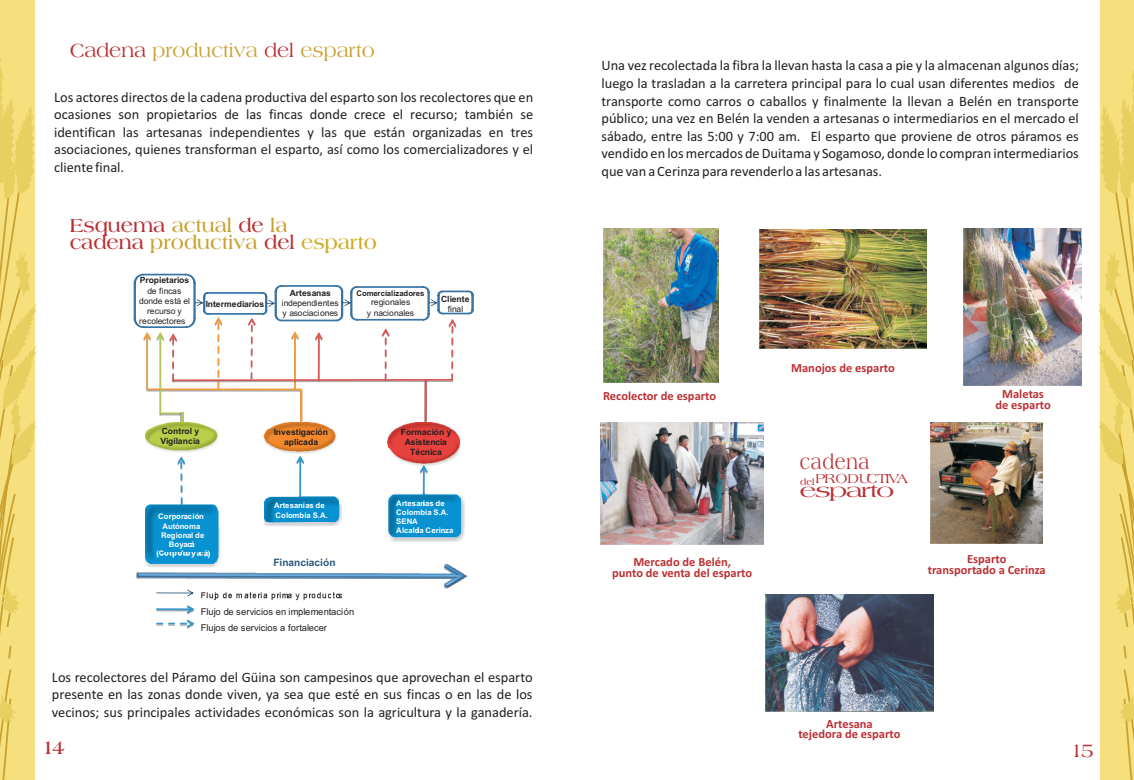
<style>
.page{position:relative;width:1134px;height:780px;background:#fff}
.page>*{position:absolute;margin:0;border:0;box-sizing:border-box;transform-origin:0 0}
.t1{font:21.75px "Americana BT";letter-spacing:.045em;color:#bb2f34;scale:.82 1}
.t2{font:700 20px/17.2px "Americana BT";color:#bb2f34}
.t3{font:20px "Americana BT";color:#c9a130}
.t4{font:700 19.88px "Americana BT";color:#bb2f34}
.t5{font:19.88px "Americana BT";color:#bb2f34}
.t6{font:19.38px "Americana BT";letter-spacing:-.06em;color:#bb2f34;scale:1.45 1}
.t7{font:14.38px/17.5px "Calibri";color:#231f20;text-align:justify}
.t8{font:13.75px "Americana BT";letter-spacing:-.06em;color:#bb2f34;scale:1.08 1}
.t9{font:700 12.5px/10.6px "Calibri";color:#bb2f34;text-align:center}
.t10{font:700 10.25px "Arial";color:#2b577c}
.t11{font:700 9.5px "Americana BT";color:#bb2f34}
.t12{font:9.38px/16.8px "Arial";letter-spacing:.005em;color:#231f20}
.t13{font:700 8.5px/10.2px "Arial";color:#231f20;text-align:center}
.t14{font:8.5px/10.2px "Arial";color:#231f20;text-align:center}
.t15{font:700 7.75px/9.1px "Arial";letter-spacing:-.005em;color:#fff}
.t16{font:700 7.75px "Arial";color:#231f20}
.s1{color:#bb2f34}
.s2{color:#c9a130}
.s3{color:#ceac22}
</style>
<div class="page">
<img style="left:603px;top:228px;width:116px;height:154px">
<img style="left:759px;top:229px;width:167px;height:120px">
<img style="left:601px;top:422px;width:162px;height:122px">
<img style="left:964px;top:228px;width:118px;height:157px">
<img style="left:930px;top:422px;width:112px;height:122px">
<img style="left:765px;top:594px;width:168px;height:117px">
<div style="left:0;top:0;width:34px;height:780px;background:#f6df7d"></div>
<svg style="left:0;top:39px;width:37px;height:741px"></svg>
<div style="left:1100px;top:0;width:34px;height:780px;background:#f6df7d"></div>
<svg style="left:1098px;top:70px;width:36px;height:710px"></svg>
<img style="left:388px;top:424px;width:72px;height:24px">
<img style="left:390px;top:440px;width:69px;height:25px">
<img style="left:267px;top:424px;width:66px;height:6px">
<img style="left:263px;top:430px;width:73px;height:23px">
<img style="left:218px;top:520px;width:2px;height:32px">
<svg style="left:177px;top:456px;width:9px;height:48px"></svg>
<img style="left:145px;top:504px;width:73px;height:48px">
<svg style="left:134px;top:274px;width:340px;height:150px"></svg>
<img style="left:136px;top:552px;width:332px;height:48px">
<svg style="left:156px;top:605px;width:39px;height:8px"></svg>
<svg style="left:156px;top:619px;width:39px;height:8px"></svg>
<svg style="left:156px;top:589px;width:38px;height:7px"></svg>
<img style="left:145px;top:422px;width:74px;height:7px">
<img style="left:144px;top:429px;width:74px;height:23px">
<img style="left:390px;top:496px;width:74px;height:45px">
<svg style="left:418px;top:465px;width:43px;height:71px"></svg>
<img style="left:388px;top:494px;width:72px;height:45px">
<img style="left:265px;top:504px;width:76px;height:22px">
<svg style="left:264px;top:455px;width:75px;height:67px"></svg>
<img style="left:265px;top:496px;width:74px;height:25px">
<h2 class="t3" style="left:70px;top:42px;width:306px"><span class="s1">Cadena</span> productiva <span class="s1">del</span> esparto</h2>
<p class="t7" style="left:54px;top:89px;width:481px">Los actores directos de la cadena productiva del esparto son los recolectores que en ocasiones son propietarios de las fincas donde crece el recurso; también se identifican las artesanas independientes y las que están organizadas en tres asociaciones, quienes transforman el esparto, así como los comercializadores y el cliente final.</p>
<h2 class="t2" style="left:70px;top:218px;width:309px">Esquema <span class="s2">actual</span> de <span class="s2">la<br></span>cadena <span class="s2">productiva</span> del <span class="s3">esparto</span></h2>
<p class="t13" style="left:140px;top:276px;width:51px">Propietarios</p>
<p class="t14" style="left:139px;top:286px;width:52px">de fincas donde está el recurso y recolectores</p>
<p class="t13" style="left:206px;top:299px;width:60px">Intermediarios</p>
<p class="t13" style="left:290px;top:288px;width:43px">Artesanas</p>
<p class="t14" style="left:282px;top:299px;width:59px;text-align:left">independientes y asociaciones</p>
<p class="t16" style="left:356px;top:290px;width:70px">Comercializadores</p>
<p class="t14" style="left:367px;top:298px;width:49px">regionales<br>y nacionales</p>
<p class="t13" style="left:441px;top:294px;width:30px">Cliente</p>
<p class="t14" style="left:448px;top:304px;width:17px">final</p>
<p class="t13" style="left:161px;top:426px;width:41px;text-align:left">Control y<br>Vigilancia</p>
<p class="t15" style="left:158px;top:512px;width:48px;text-align:center">Corporación<br>Autónoma<br>Regional de<br>Boyacá</p>
<p class="t13" style="left:274px;top:427px;width:56px">Investigación aplicada</p>
<p class="t13" style="left:401px;top:427px;width:52px">Formación y<br>Asistencia<br>Técnica</p>
<p class="t15" style="left:274px;top:501px;width:55px">Artesanías de<br>Colombia S.A.</p>
<p class="t10" style="left:273px;top:558px;width:64px">Financiación</p>
<p class="t15" style="left:396px;top:499px;width:58px">Artesanías de<br>Colombia S.A.<br>SENA<br>Alcaldía Cerinza</p>
<p class="t12" style="left:201px;top:603px;width:155px">Flujo de servicios en implementación<br>Flujos de servicios a fortalecer</p>
<p class="t7" style="left:601px;top:58px;width:479px">Una vez recolectada la fibra la llevan hasta la casa a pie y la almacenan algunos días; luego la trasladan a la carretera principal para lo cual usan diferentes medios de transporte como carros o caballos y finalmente la llevan a Belén en transporte público; una vez en Belén la venden a artesanas o intermediarios en el mercado el sábado, entre las 5:00 y 7:00 am. El esparto que proviene de otros páramos es vendido en los mercados de Duitama y Sogamoso, donde lo compran intermediarios que van a Cerinza para revenderlo a las artesanas.</p>
<p class="t9" style="left:603px;top:392px;width:115px">Recolector de esparto</p>
<p class="t9" style="left:791px;top:364px;width:105px">Manojos de esparto</p>
<h1 class="t1" style="left:800px;top:453px;width:86px">cadena</h1>
<p class="t11" style="left:800px;top:477px;width:16px">del</p>
<p class="t8" style="left:815px;top:472px;width:87px">PRODUCTIVA</p>
<h3 class="t6" style="left:800px;top:482px;width:67px">esparto</h3>
<p class="t9" style="left:995px;top:390px;width:57px">Maletas de esparto</p>
<p class="t9" style="left:612px;top:557px;width:141px">Mercado de Belén,<br>punto de venta del esparto</p>
<p class="t9" style="left:928px;top:554px;width:119px">Esparto<br>transportado a Cerinza</p>
<p class="t7" style="left:52px;top:669px;width:482px">Los recolectores del Páramo del Güina son campesinos que aprovechan el esparto presente en las zonas donde viven, ya sea que esté en sus fincas o en las de los vecinos; sus principales actividades económicas son la agricultura y la ganadería.</p>
<p class="t9" style="left:798px;top:719px;width:103px">Artesana<br>tejedora de esparto</p>
<h3 class="t4" style="left:42px;top:739px;width:25px">14</h3>
<h3 class="t5" style="left:1070px;top:741px;width:25px">15</h3>
</div>
